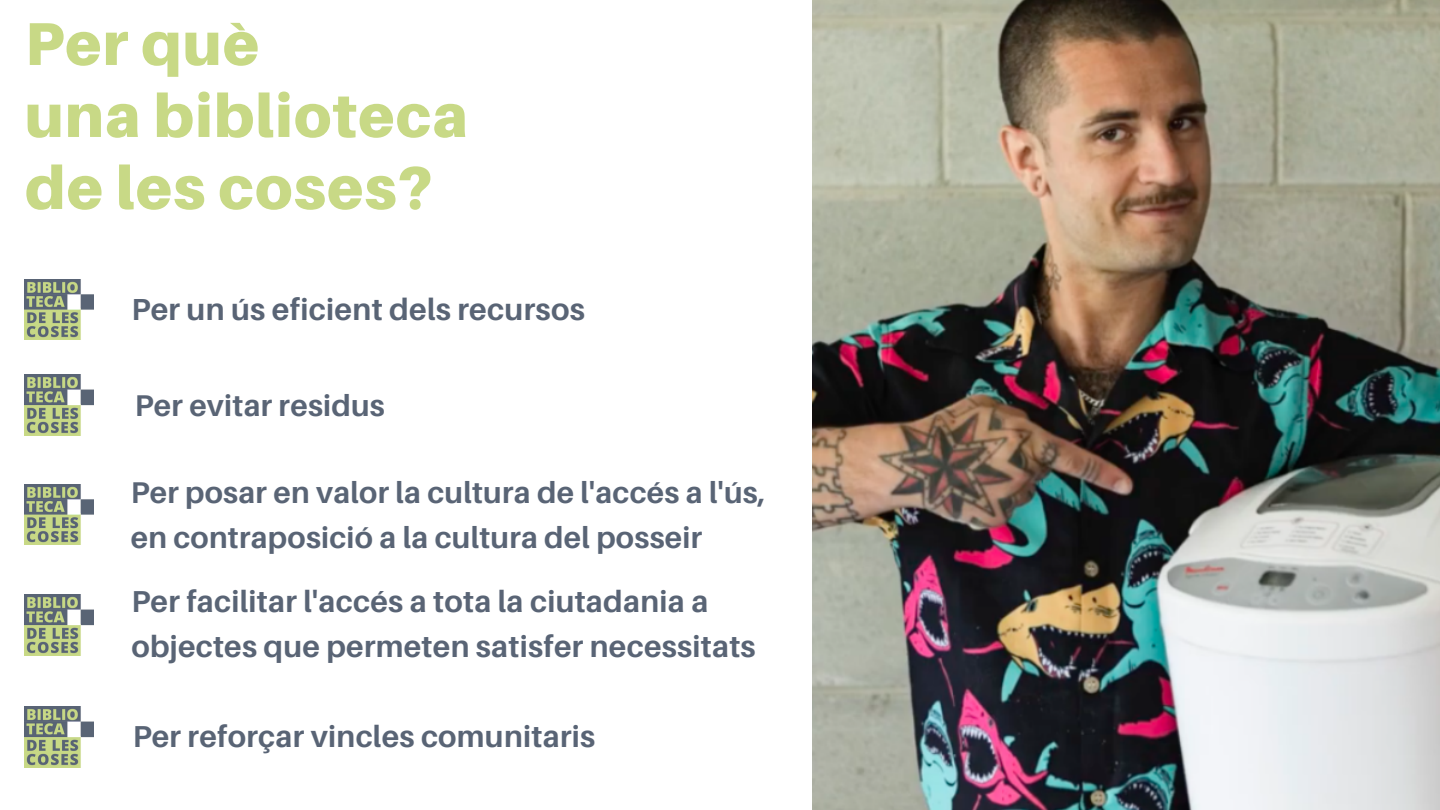
<style>
.page{position:relative;width:1440px;height:810px;background:#fff}
.page>*{position:absolute;margin:0;border:0;box-sizing:border-box;transform-origin:0 0}
.t1{font:900 60.5px/72px "Aileron";letter-spacing:.02em;color:#c8d986}
.t2{font:700 30.4px "Aileron";letter-spacing:.01em;color:#596475}
.t3{font:700 30.3px/45px "Aileron";letter-spacing:.01em;color:#596475}
.t4{font:700 30px/45px "Aileron";letter-spacing:.01em;color:#596475}
</style>
<div class="page">
<img style="left:25px;top:279px;width:68px;height:61px">
<img style="left:25px;top:375px;width:68px;height:60px">
<img style="left:25px;top:594px;width:68px;height:61px">
<img style="left:25px;top:707px;width:68px;height:60px">
<img style="left:813px;top:0;width:627px;height:810px">
<img style="left:25px;top:484px;width:68px;height:61px">
<h1 class="t1" style="left:25px;top:7px;width:444px">Per què<br>una biblioteca de les coses?</h1>
<p class="t2" style="left:131px;top:290px;width:455px">Per un ús eficient dels recursos</p>
<p class="t4" style="left:135px;top:382px;width:251px">Per evitar residus</p>
<p class="t4" style="left:131px;top:469px;width:636px">Per posar en valor la cultura de l'accés a l'ús, en contraposició a la cultura del posseir</p>
<p class="t3" style="left:131px;top:579px;width:626px">Per facilitar l'accés a tota la ciutadania a objectes que permeten satisfer necessitats</p>
<p class="t3" style="left:133px;top:714px;width:464px">Per reforçar vincles comunitaris</p>
</div>
